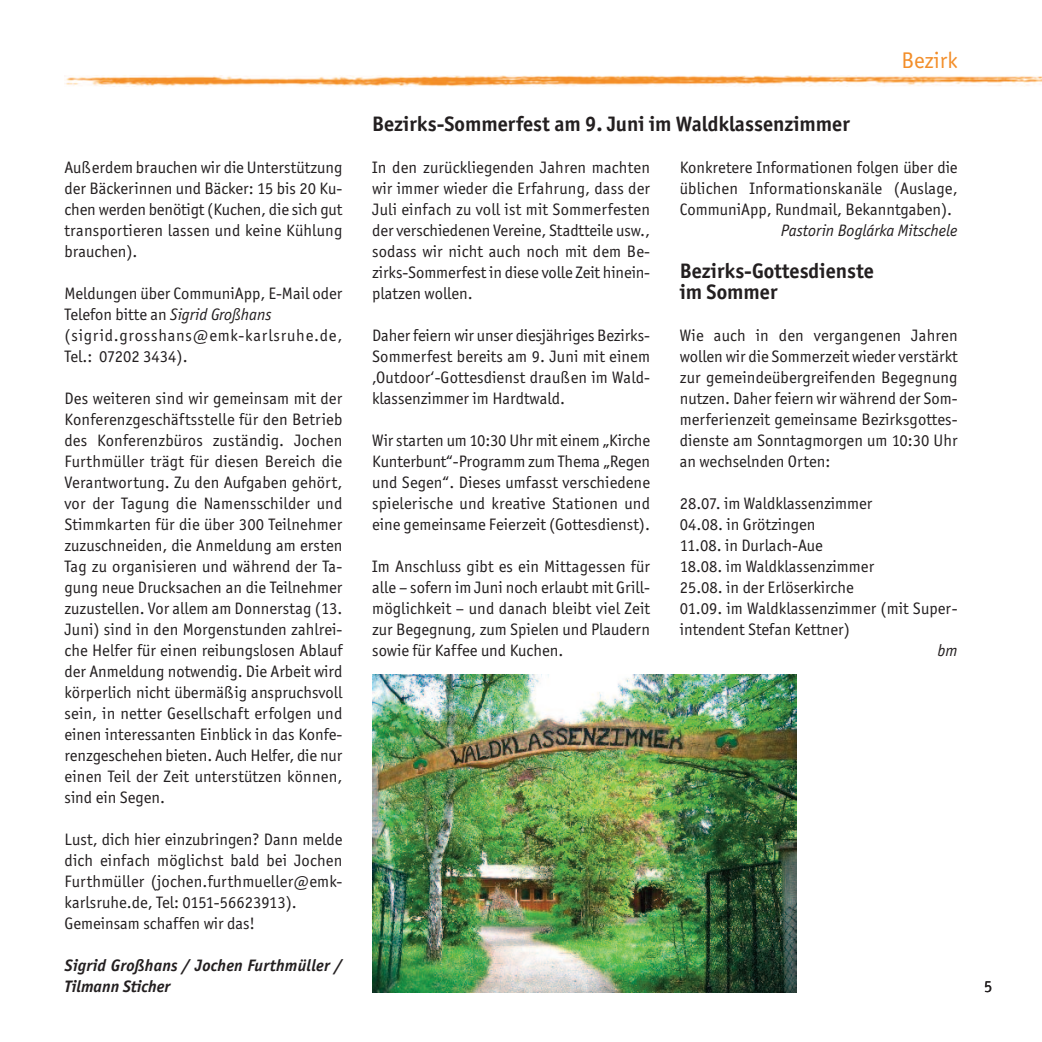
<style>
.page{position:relative;width:1042px;height:1042px;background:#fff}
.page>*{position:absolute;margin:0;border:0;box-sizing:border-box;transform-origin:0 0}
.t1{font:22.75px "Officina Sans ITC Std";color:#f38e29}
.t2{font:700 21px/21px "Officina Sans ITC Std";color:#231f20}
.t3{font:16.62px/21px "Officina Sans ITC Std";color:#231f20;text-align:justify}
.t4{font:italic 700 16.62px/21px "Officina Sans ITC Std";letter-spacing:.01em;color:#231f20}
.t5{font:italic 16.62px "Officina Sans ITC Std";color:#231f20}
.s1{font-style:italic}
</style>
<div class="page">
<img style="left:64px;top:76px;width:978px;height:11px">
<img style="left:372px;top:675px;width:424px;height:317px">
<p class="t3" style="left:64px;top:159px;width:279px">Außerdem brauchen wir die Unterstützung der Bäckerinnen und Bäcker: 15 bis 20 Ku&shy;chen werden benötigt (Kuchen, die sich gut transportieren lassen und keine Kühlung brauchen).</p>
<p class="t3" style="left:64px;top:285px;width:279px;text-align:left">Meldungen über CommuniApp, E-Mail oder Telefon bitte an <span class="s1">Sigrid Großhans </span>(sigrid.grosshans@emk-karlsruhe.de, Tel.: 07202 3434).</p>
<p class="t3" style="left:64px;top:390px;width:279px">Des weiteren sind wir gemeinsam mit der Konferenzgeschäftsstelle für den Betrieb des Konferenzbüros zuständig. Jochen Furthmüller trägt für diesen Bereich die Verantwortung. Zu den Aufgaben gehört, vor der Tagung die Namensschilder und Stimmkarten für die über 300 Teilnehmer zuzuschneiden, die Anmeldung am ersten Tag zu organisieren und während der Ta&shy;gung neue Drucksachen an die Teilnehmer zuzustellen. Vor allem am Donnerstag (13.<br>Juni) sind in den Morgenstunden zahlrei&shy;che Helfer für einen reibungslosen Ablauf der Anmeldung notwendig. Die Arbeit wird körperlich nicht übermäßig anspruchsvoll sein, in netter Gesellschaft erfolgen und einen interessanten Einblick in das Konfe&shy;renzgeschehen bieten. Auch Helfer, die nur einen Teil der Zeit unterstützen können, sind ein Segen.</p>
<p class="t3" style="left:65px;top:831px;width:279px;text-align:left">Lust, dich hier einzubringen? Dann melde dich einfach möglichst bald bei Jochen Furthmüller (jochen.furthmueller@emk&shy;karlsruhe.de, Tel: 0151-56623913).<br>Gemeinsam schaffen wir das!</p>
<p class="t4" style="left:65px;top:957px;width:279px">Sigrid Großhans / Jochen Furthmüller /<br>Tilmann Sticher</p>
<p class="t2" style="left:372px;top:116px;width:479px">Bezirks-Sommerfest am 9. Juni im Waldklassenzimmer</p>
<h1 class="t1" style="left:901px;top:53px;width:58px">Bezirk</h1>
<p class="t3" style="left:372px;top:159px;width:279px">In den zurückliegenden Jahren machten wir immer wieder die Erfahrung, dass der Juli einfach zu voll ist mit Sommerfesten der verschiedenen Vereine, Stadtteile usw., sodass wir nicht auch noch mit dem Be&shy;zirks-Sommerfest in diese volle Zeit hinein&shy;platzen wollen.</p>
<p class="t3" style="left:372px;top:327px;width:279px">Daher feiern wir unser diesjähriges Bezirks-Sommerfest bereits am 9. Juni mit einem ‚Outdoor‘-Gottesdienst draußen im Wald&shy;klassenzimmer im Hardtwald.</p>
<p class="t3" style="left:372px;top:432px;width:279px">Wir starten um 10:30 Uhr mit einem „Kirche Kunterbunt“-Programm zum Thema „Regen und Segen“. Dieses umfasst verschiedene spielerische und kreative Stationen und eine gemeinsame Feierzeit (Gottesdienst).</p>
<p class="t3" style="left:372px;top:558px;width:279px">Im Anschluss gibt es ein Mittagessen für alle – sofern im Juni noch erlaubt mit Grill&shy;möglichkeit – und danach bleibt viel Zeit zur Begegnung, zum Spielen und Plaudern sowie für Kaffee und Kuchen.</p>
<p class="t3" style="left:680px;top:159px;width:279px">Konkretere Informationen folgen über die üblichen Informationskanäle (Auslage, CommuniApp, Rundmail, Bekanntgaben).</p>
<p class="t5" style="left:781px;top:225px;width:178px">Pastorin Boglárka Mitschele</p>
<p class="t2" style="left:680px;top:263px;width:196px">Bezirks-Gottesdienste im Sommer</p>
<p class="t3" style="left:680px;top:327px;width:279px">Wie auch in den vergangenen Jahren wollen wir die Sommerzeit wieder verstärkt zur gemeindeübergreifenden Begegnung nutzen. Daher feiern wir während der Som&shy;merferienzeit gemeinsame Bezirksgottes&shy;dienste am Sonntagmorgen um 10:30 Uhr an wechselnden Orten:</p>
<p class="t3" style="left:680px;top:495px;width:279px;text-align:left">28.07. im Waldklassenzimmer<br>04.08. in Grötzingen<br>11.08. in Durlach-Aue<br>18.08. im Waldklassenzimmer<br>25.08. in der Erlöserkirche<br>01.09. im Waldklassenzimmer (mit Super&shy;intendent Stefan Kettner)</p>
<p class="t5" style="left:937px;top:645px;width:21px">bm</p>
<p class="t3" style="left:984px;top:978px;width:10px">5</p>
</div>
